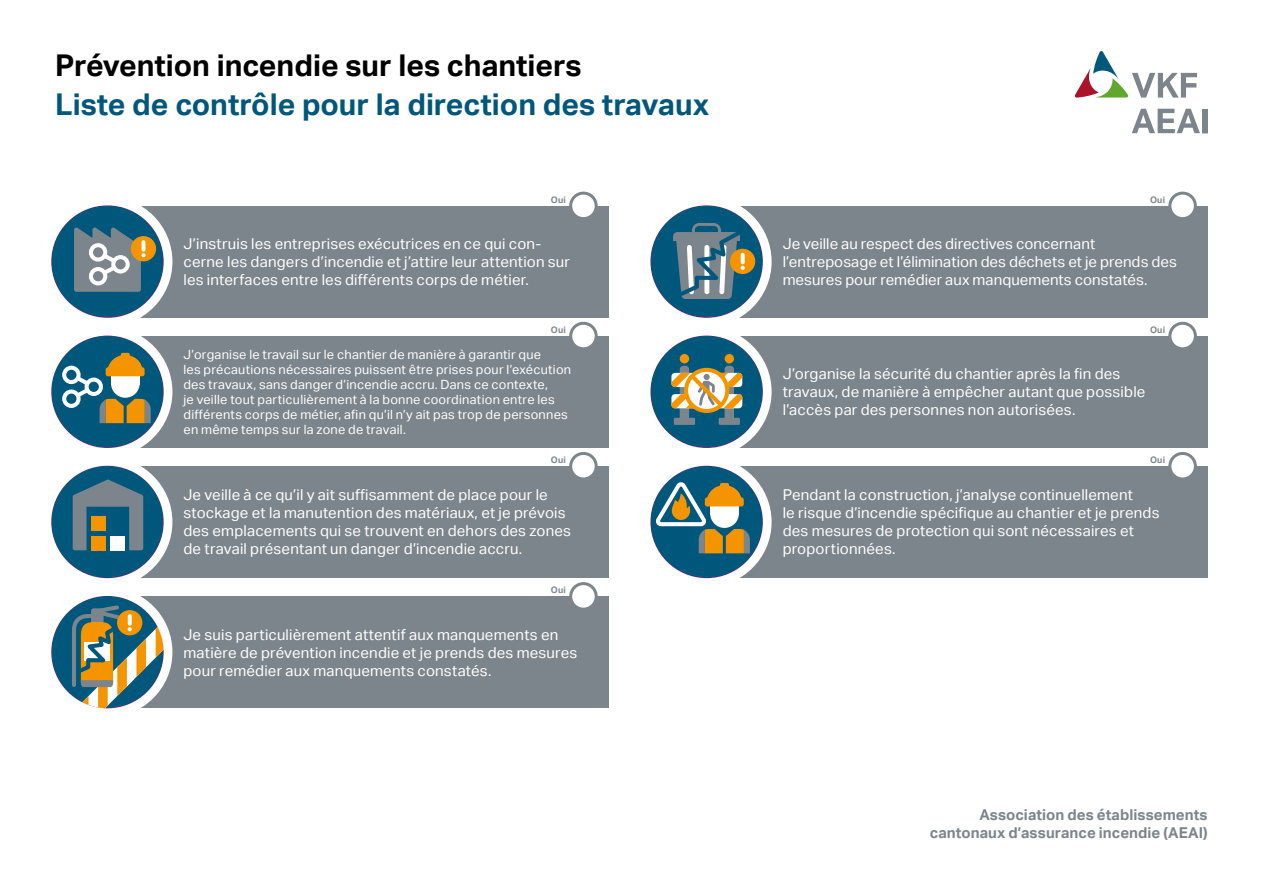
<style>
.page{position:relative;width:1263px;height:893px;background:#fff}
.page>*{position:absolute;margin:0;border:0;box-sizing:border-box;transform-origin:0 0}
.t1{font:700 30px "Aktiv Grotesk";color:#00577c}
.t2{font:700 30px "Aktiv Grotesk";color:#000}
.t3{font:15px/18px "Aktiv Grotesk";letter-spacing:.01em;color:#fff}
.t4{font:700 15px/18px "Aktiv Grotesk";letter-spacing:.005em;color:#7c858c;text-align:right}
.t5{font:12.75px/15px "Aktiv Grotesk";letter-spacing:.02em;color:#fff}
.t6{font:700 9px "Aktiv Grotesk";letter-spacing:.025em;color:#7c858c}
</style>
<div class="page">
<div style="left:763px;top:206px;width:445px;height:112px;background:#7c858c"></div>
<div style="left:164px;top:206px;width:444px;height:112px;background:#7c858c"></div>
<svg style="left:53px;top:206px;width:111px;height:112px"></svg>
<div style="left:43px;top:197px;width:129px;height:130px;border:9px solid #fff;border-radius:50%"></div>
<svg style="left:652px;top:206px;width:111px;height:112px"></svg>
<div style="left:642px;top:197px;width:130px;height:130px;border:9px solid #fff;border-radius:50%"></div>
<div style="left:164px;top:466px;width:444px;height:112px;background:#7c858c"></div>
<div style="left:763px;top:466px;width:445px;height:112px;background:#7c858c"></div>
<svg style="left:53px;top:466px;width:111px;height:112px"></svg>
<div style="left:43px;top:457px;width:129px;height:130px;border:9px solid #fff;border-radius:50%"></div>
<svg style="left:652px;top:466px;width:111px;height:112px"></svg>
<div style="left:642px;top:457px;width:130px;height:130px;border:9px solid #fff;border-radius:50%"></div>
<div style="left:763px;top:336px;width:445px;height:112px;background:#7c858c"></div>
<div style="left:164px;top:336px;width:444px;height:112px;background:#7c858c"></div>
<svg style="left:53px;top:336px;width:111px;height:112px"></svg>
<div style="left:43px;top:327px;width:129px;height:130px;border:9px solid #fff;border-radius:50%"></div>
<svg style="left:652px;top:336px;width:111px;height:112px"></svg>
<div style="left:642px;top:327px;width:130px;height:130px;border:9px solid #fff;border-radius:50%"></div>
<div style="left:164px;top:596px;width:444px;height:112px;background:#7c858c"></div>
<svg style="left:53px;top:596px;width:111px;height:112px"></svg>
<div style="left:43px;top:587px;width:129px;height:130px;border:9px solid #fff;border-radius:50%"></div>
<div style="left:571px;top:584px;width:25px;height:25px;background:#fff;border-radius:50%"></div>
<div style="left:569px;top:582px;width:29px;height:29px;border:3px solid #7c858c;border-radius:50%"></div>
<div style="left:1170px;top:453px;width:25px;height:26px;background:#fff;border-radius:50%"></div>
<div style="left:1168px;top:452px;width:29px;height:28px;border:3px solid #7c858c;border-radius:50%"></div>
<div style="left:571px;top:453px;width:25px;height:26px;background:#fff;border-radius:50%"></div>
<div style="left:569px;top:452px;width:29px;height:28px;border:3px solid #7c858c;border-radius:50%"></div>
<div style="left:1170px;top:323px;width:25px;height:26px;background:#fff;border-radius:50%"></div>
<div style="left:1168px;top:322px;width:29px;height:28px;border:3px solid #7c858c;border-radius:50%"></div>
<div style="left:571px;top:323px;width:25px;height:26px;background:#fff;border-radius:50%"></div>
<div style="left:569px;top:322px;width:29px;height:28px;border:3px solid #7c858c;border-radius:50%"></div>
<div style="left:1170px;top:193px;width:25px;height:26px;background:#fff;border-radius:50%"></div>
<div style="left:1168px;top:192px;width:29px;height:28px;border:3px solid #7c858c;border-radius:50%"></div>
<div style="left:571px;top:193px;width:25px;height:26px;background:#fff;border-radius:50%"></div>
<div style="left:569px;top:192px;width:29px;height:28px;border:3px solid #7c858c;border-radius:50%"></div>
<svg style="left:1132px;top:109px;width:68px;height:24px"></svg>
<div style="left:1202px;top:109px;width:6px;height:24px;background:#7c858c"></div>
<svg style="left:1075px;top:51px;width:122px;height:47px"></svg>
<h1 class="t2" style="left:55px;top:48px;width:528px">Prévention incendie sur les chantiers</h1>
<h1 class="t1" style="left:55px;top:87px;width:655px">Liste de contrôle pour la direction des travaux</h1>
<p class="t6" style="left:551px;top:194px;width:17px">Oui</p>
<p class="t6" style="left:1150px;top:194px;width:17px">Oui</p>
<p class="t3" style="left:183px;top:235px;width:388px">J’instruis les entreprises exécutrices en ce qui con&shy;cerne les dangers d’incendie et j’attire leur attention sur les interfaces entre les différents corps de métier.</p>
<p class="t3" style="left:783px;top:235px;width:396px">Je veille au respect des directives concernant l’entreposage et l’élimination des déchets et je prends des mesures pour remédier aux manquements constatés.</p>
<p class="t6" style="left:551px;top:324px;width:17px">Oui</p>
<p class="t6" style="left:1150px;top:324px;width:17px">Oui</p>
<p class="t5" style="left:183px;top:347px;width:389px">J’organise le travail sur le chantier de manière à garantir que<br>les précautions nécessaires puissent être prises pour l’exécution des travaux, sans danger d’incendie accru. Dans ce contexte,<br>je veille tout particulièrement à la bonne coordination entre les différents corps de métier, afin qu’il n’y ait pas trop de personnes en même temps sur la zone de travail.</p>
<p class="t3" style="left:783px;top:365px;width:364px">J’organise la sécurité du chantier après la fin des travaux, de manière à empêcher autant que possible l’accès par des personnes non autorisées.</p>
<p class="t6" style="left:551px;top:455px;width:17px">Oui</p>
<p class="t6" style="left:1150px;top:455px;width:17px">Oui</p>
<p class="t3" style="left:183px;top:486px;width:389px">Je veille à ce qu’il y ait suffisamment de place pour le stockage et la manutention des matériaux, et je prévois des emplacements qui se trouvent en dehors des zones de travail présentant un danger d’incendie accru.</p>
<p class="t3" style="left:783px;top:486px;width:378px">Pendant la construction, j’analyse continuellement<br>le risque d’incendie spécifique au chantier et je prends des mesures de protection qui sont nécessaires et proportionnées.</p>
<p class="t6" style="left:551px;top:585px;width:17px">Oui</p>
<p class="t3" style="left:183px;top:625px;width:395px">Je suis particulièrement attentif aux manquements en matière de prévention incendie et je prends des mesures pour remédier aux manquements constatés.</p>
<p class="t4" style="left:930px;top:805px;width:279px">Association des établissements cantonaux d’assurance incendie (AEAI)</p>
</div>
